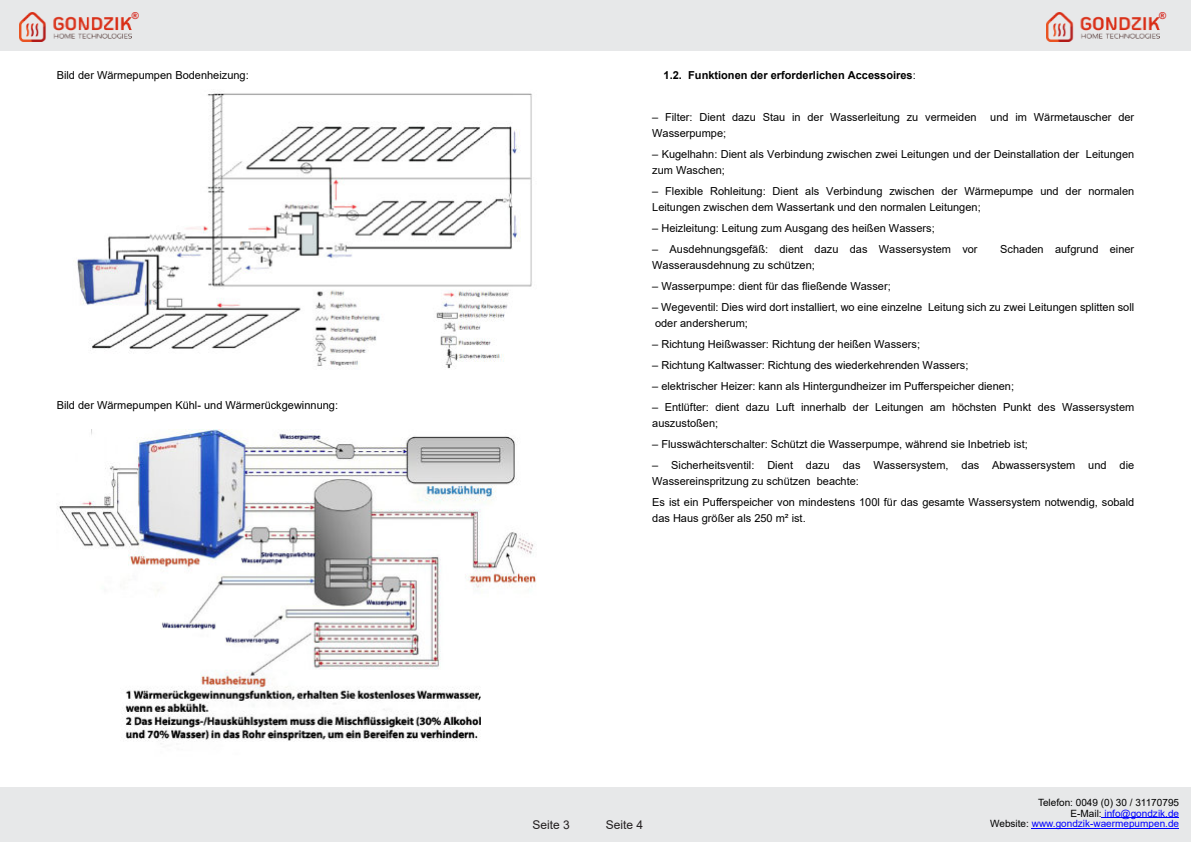
<style>
.page{position:relative;width:1191px;height:842px;background:#fff}
.page>*{position:absolute;margin:0;border:0;box-sizing:border-box;transform-origin:0 0}
.t1{font:12px "Arial";color:#231f20}
.t2{font:11px/16px "Arial";color:#000}
.t3{font:700 11px "Arial";color:#000}
.t4{font:10px/10.3px "Arial";color:#000;text-align:right}
.t5{font:10px "Arial";color:#00f}
.t6{font:900 9.6px "Arial";color:#d82f26}
.s1{font-weight:400}
.s2{color:#00f}
.s3{color:#000}
</style>
<div class="page">
<div style="left:0;top:0;width:1191px;height:51px;background:#e7e8e9"></div>
<div style="left:0;top:787px;width:1191px;height:55px;background:#e7e8e9"></div>
<hr style="left:1101px;top:817px;width:78px;height:1px;background:#00f">
<hr style="left:1031px;top:828px;width:148px;height:1px;background:#00f">
<img style="left:20px;top:12px;width:112px;height:30px">
<img style="left:1047px;top:12px;width:112px;height:30px">
<img style="left:77px;top:93px;width:455px;height:276px">
<img style="left:57px;top:429px;width:479px;height:315px">
<p class="t6" style="left:132px;top:12px;width:9px">®</p>
<p class="t2" style="left:57px;top:68px;width:194px">Bild der Wärmepumpen Bodenheizung:</p>
<p class="t2" style="left:57px;top:398px;width:283px">Bild der Wärmepumpen Kühl- und Wärmerückgewinnung:</p>
<p class="t3" style="left:663px;top:71px;width:254px">1.2. Funktionen der erforderlichen Accessoires<span class="s1">:</span></p>
<p class="t2" style="left:652px;top:110px;width:483px">– Filter: Dient dazu Stau in der Wasserleitung zu vermeiden und im Wärmetauscher der<br>Wasserpumpe;</p>
<p class="t2" style="left:652px;top:147px;width:483px">– Kugelhahn: Dient als Verbindung zwischen zwei Leitungen und der Deinstallation der Leitungen zum Waschen;</p>
<p class="t2" style="left:652px;top:184px;width:483px">– Flexible Rohleitung: Dient als Verbindung zwischen der Wärmepumpe und der normalen<br>Leitungen zwischen dem Wassertank und den normalen Leitungen;</p>
<p class="t2" style="left:652px;top:221px;width:284px">– Heizleitung: Leitung zum Ausgang des heißen Wassers;</p>
<p class="t2" style="left:652px;top:242px;width:327px">– Ausdehnungsgefäß: dient dazu das Wassersystem vor</p>
<p class="t2" style="left:1000px;top:242px;width:135px">Schaden aufgrund einer</p>
<p class="t2" style="left:652px;top:258px;width:164px">Wasserausdehnung zu schützen;</p>
<p class="t2" style="left:652px;top:279px;width:240px">– Wasserpumpe: dient für das fließende Wasser;</p>
<p class="t2" style="left:652px;top:300px;width:483px">– Wegeventil: Dies wird dort installiert, wo eine einzelne Leitung sich zu zwei Leitungen splitten soll oder andersherum;</p>
<p class="t2" style="left:652px;top:337px;width:269px">– Richtung Heißwasser: Richtung der heißen Wassers;</p>
<p class="t2" style="left:652px;top:358px;width:318px">– Richtung Kaltwasser: Richtung des wiederkehrenden Wassers;</p>
<p class="t2" style="left:652px;top:379px;width:363px">– elektrischer Heizer: kann als Hintergundheizer im Pufferspeicher dienen;</p>
<p class="t2" style="left:652px;top:400px;width:483px">– Entlüfter: dient dazu Luft innerhalb der Leitungen am höchsten Punkt des Wassersystem auszustoßen;</p>
<p class="t2" style="left:652px;top:437px;width:377px">– Flusswächterschalter: Schützt die Wasserpumpe, während sie Inbetrieb ist;</p>
<p class="t2" style="left:652px;top:458px;width:483px">– Sicherheitsventil: Dient dazu das Wassersystem, das Abwassersystem und die<br>Wassereinspritzung zu schützen beachte:</p>
<p class="t2" style="left:652px;top:495px;width:483px">Es ist ein Pufferspeicher von mindestens 100l für das gesamte Wassersystem notwendig, sobald das Haus größer als 250 m² ist.</p>
<p class="t6" style="left:1158px;top:12px;width:9px">®</p>
<p class="t1" style="left:532px;top:820px;width:39px">Seite 3</p>
<p class="t4" style="left:1038px;top:798px;width:143px">Telefon: 0049 (0) 30 / 31170795<br>E-Mail: <span class="s2">info@gondzik.de</span></p>
<p class="t1" style="left:605px;top:820px;width:39px">Seite 4</p>
<p class="t5" style="left:990px;top:819px;width:190px"><span class="s3">Website:</span> www.gondzik-waermepumpen.de</p>
</div>
